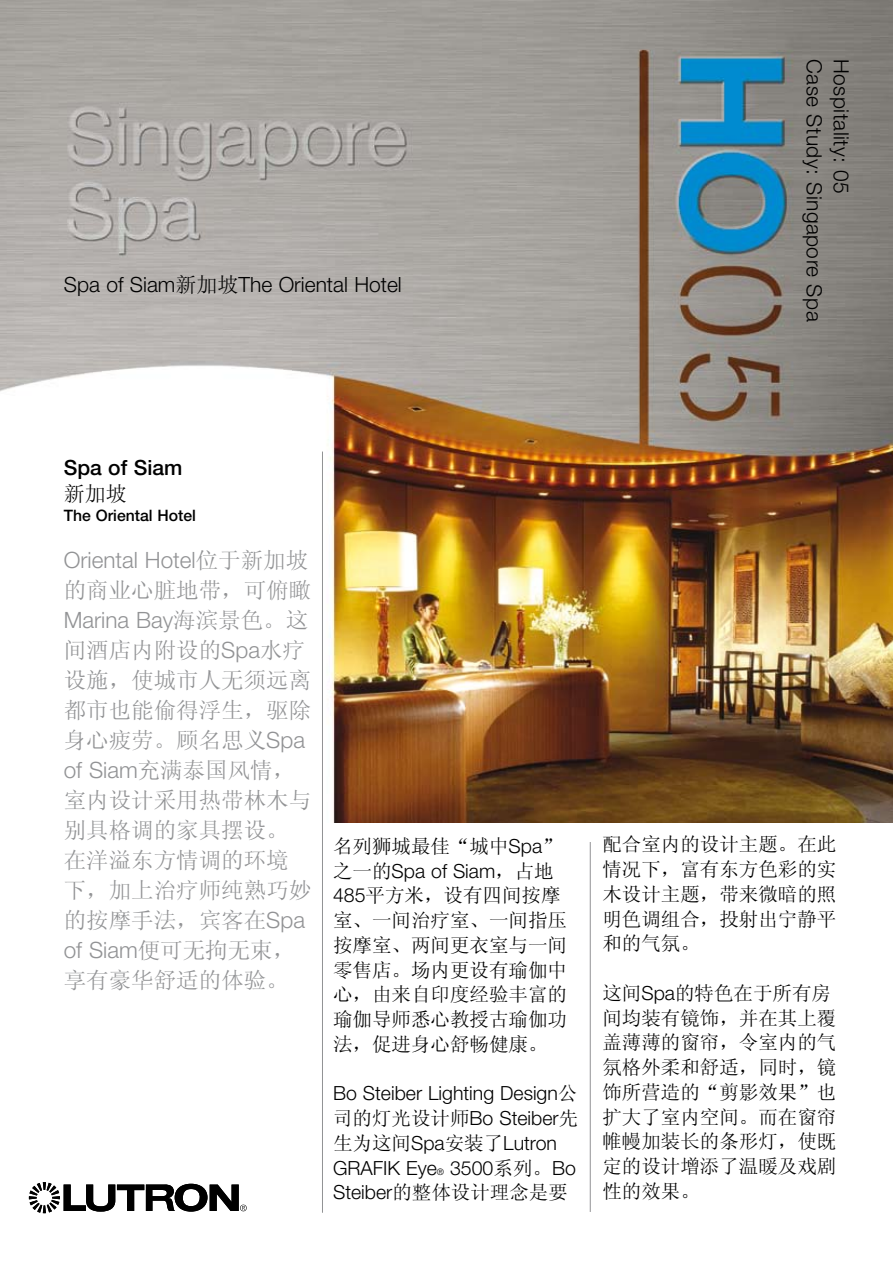
<style>
.page{position:relative;width:893px;height:1263px;background:#fff}
.page>*{position:absolute;margin:0;border:0;box-sizing:border-box;transform-origin:0 0}
.t1{font:22.5px/30px "Sim Sun";color:#929395}
.t2{font:300 22.5px "Helvetica Neue";color:#929395}
.t3{font:300 21px "Helvetica Neue";letter-spacing:.02em;color:#000}
.t4{font:300 21px "Helvetica Neue";color:#000}
.t5{font:500 21px "Helvetica Neue";color:#000}
.t6{font:21px "Sim Sun";color:#000}
.t7{font:19.5px/24.8px "Sim Sun";color:#000}
.t8{font:300 19.5px/24.8px "Helvetica Neue";color:#000}
.t9{font:500 15.75px "Helvetica Neue";color:#000}
.s1{font-family:"Sim Sun";font-weight:400}
.s2{font-family:"Helvetica Neue";font-weight:300}
.s3{font-size:9px}
</style>
<div class="page">
<img style="left:0;top:0;width:893px;height:822px">
<svg style="left:29px;top:1182px;width:218px;height:31px"></svg>
<hr style="left:322px;top:452px;width:1px;height:761px;background:#929395">
<hr style="left:590px;top:842px;width:1px;height:370px;background:#929395">
<p class="t4" style="left:64px;top:272px;width:340px">Spa of Siam<span class="s1">新加坡</span>The Oriental Hotel</p>
<p class="t3" style="left:827px;top:59px;width:264px;rotate:90deg">Case Study: Singapore Spa</p>
<p class="t3" style="left:854px;top:59px;width:136px;rotate:90deg">Hospitality: 05</p>
<p class="t5" style="left:64px;top:455px;width:120px">Spa of Siam</p>
<p class="t6" style="left:64px;top:483px;width:64px">新加坡</p>
<p class="t9" style="left:64px;top:506px;width:134px">The Oriental Hotel</p>
<p class="t2" style="left:64px;top:546px;width:246px">Oriental Hotel<span class="s1">位于新加坡</span></p>
<p class="t1" style="left:64px;top:575px;width:249px">的商业心脏地带，可俯瞰</p>
<p class="t2" style="left:64px;top:606px;width:246px">Marina Bay<span class="s1">海滨景色。这</span></p>
<p class="t1" style="left:64px;top:635px;width:249px">间酒店内附设的<span class="s2">Spa</span>水疗设施，使城市人无须远离都市也能偷得浮生，驱除身心疲劳。顾名思义<span class="s2">Spa of Siam</span>充满泰国风情，室内设计采用热带林木与别具格调的家具摆设。在洋溢东方情调的环境下，加上治疗师纯熟巧妙的按摩手法，宾客在<span class="s2">Spa of Siam</span>便可无拘无束，享有豪华舒适的体验。</p>
<p class="t7" style="left:333px;top:833px;width:230px">名列狮城最佳“城中<span class="s2">Spa</span>”</p>
<p class="t8" style="left:333px;top:858px;width:222px"><span class="s1">之一的</span>Spa of Siam<span class="s1">，占地</span></p>
<p class="t7" style="left:333px;top:883px;width:235px"><span class="s2">485</span>平方米，设有四间按摩室、一间治疗室、一间指压按摩室、两间更衣室与一间零售店。场内更设有瑜伽中心，由来自印度经验丰富的瑜伽导师悉心教授古瑜伽功法，促进身心舒畅健康。</p>
<p class="t8" style="left:333px;top:1080px;width:247px">Bo Steiber Lighting Design<span class="s1">公司的灯光设计师</span>Bo Steiber<span class="s1">先生为这间</span>Spa<span class="s1">安装了</span>Lutron<br>GRAFIK Eye<span class="s3">®</span> 3500<span class="s1">系列。</span>Bo</p>
<p class="t7" style="left:333px;top:1180px;width:236px"><span class="s2">Steiber</span>的整体设计理念是要</p>
<p class="t7" style="left:602px;top:832px;width:236px;text-align:justify">配合室内的设计主题。在此情况下，富有东方色彩的实木设计主题，带来微暗的照明色调组合，投射出宁静平和的气氛。</p>
<p class="t7" style="left:602px;top:980px;width:236px">这间<span class="s2">Spa</span>的特色在于所有房间均装有镜饰，并在其上覆盖薄薄的窗帘，令室内的气氛格外柔和舒适，同时，镜饰所营造的“剪影效果”也扩大了室内空间。而在窗帘帷幔加装长的条形灯，使既定的设计增添了温暖及戏剧性的效果。</p>
</div>
